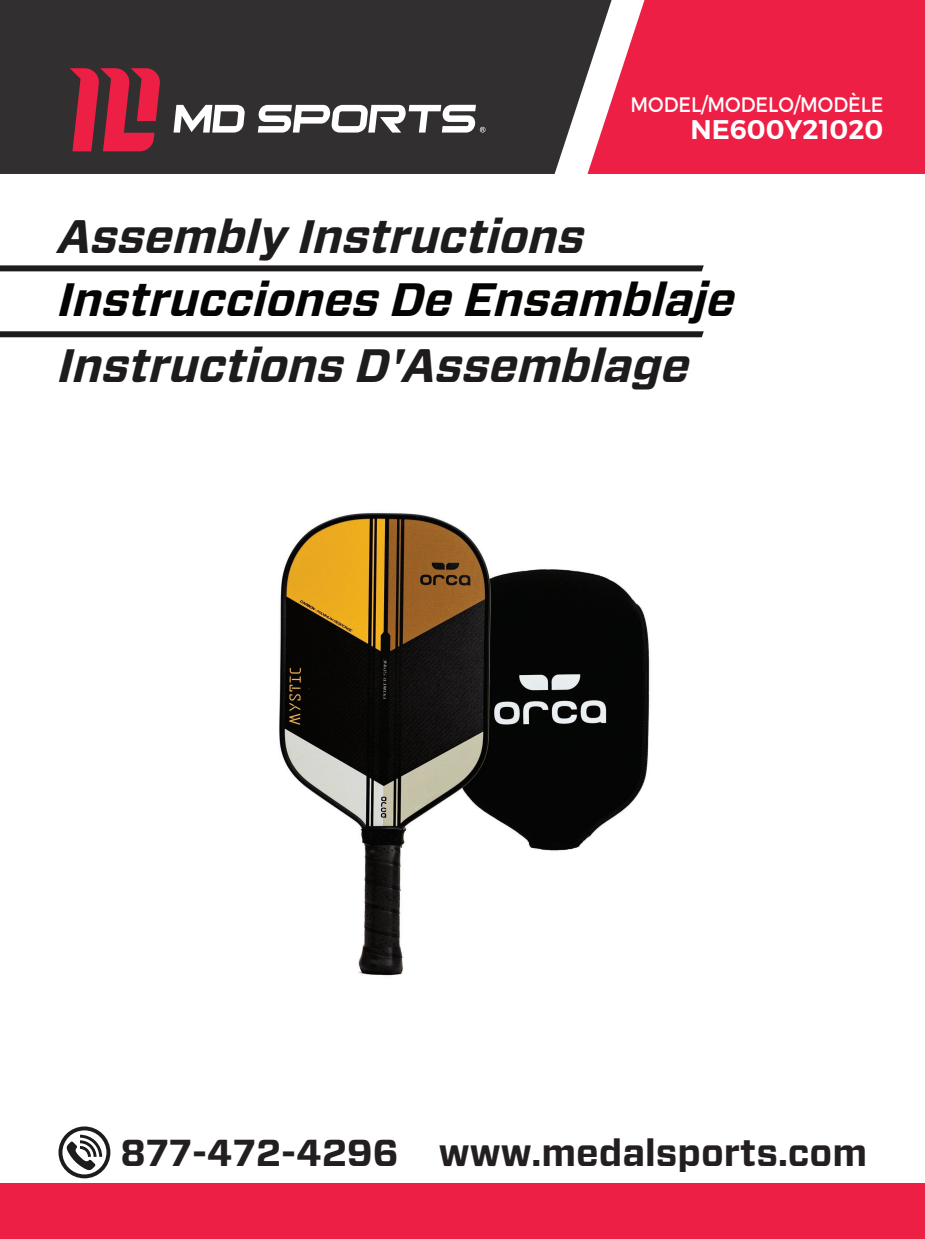
<style>
.page{position:relative;width:925px;height:1239px;background:#fff}
.page>*{position:absolute;margin:0;border:0;box-sizing:border-box;transform-origin:0 0}
.t1{font:italic 700 46.8px "Vitesse Sans";color:#1e1b1c}
.t2{font:italic 700 46.8px "Vitesse Sans";color:#040503}
.t3{font:700 37.5px "Vitesse Sans";color:#231f20}
.t4{font:600 27px "Montserrat";color:#fff}
.t5{font:21px "Montserrat";color:#fff;scale:.91 1}
</style>
<div class="page">
<div style="left:0;top:1183px;width:924px;height:56px;background:#ed1f45"></div>
<svg style="left:58px;top:1126px;width:52px;height:52px"></svg>
<div style="left:0;top:0;width:587px;height:174px;background:#312f30"></div>
<svg style="left:587px;top:0;width:337px;height:174px;background:#eb2f51"></svg>
<svg style="left:0;top:265px;width:703px;height:6px;background:#2c2a2a"></svg>
<svg style="left:0;top:331px;width:703px;height:6px;background:#282626"></svg>
<svg style="left:70px;top:68px;width:91px;height:83px;background:#a5253c"></svg>
<svg style="left:173px;top:105px;width:72px;height:28px"></svg>
<svg style="left:258px;top:105px;width:227px;height:28px"></svg>
<img style="left:279px;top:512px;width:371px;height:464px">
<p class="t1" style="left:58px;top:205px;width:528px">Assembly Instructions</p>
<p class="t5" style="left:630px;top:92px;width:279px">MODEL/MODELO/MODÈLE</p>
<p class="t4" style="left:690px;top:112px;width:194px">NE600Y21020</p>
<p class="t2" style="left:58px;top:269px;width:678px">Instrucciones De Ensamblaje</p>
<p class="t1" style="left:58px;top:334px;width:633px">Instructions D'Assemblage</p>
<p class="t3" style="left:120px;top:1127px;width:748px">877-472-4296 www.medalsports.com</p>
</div>
